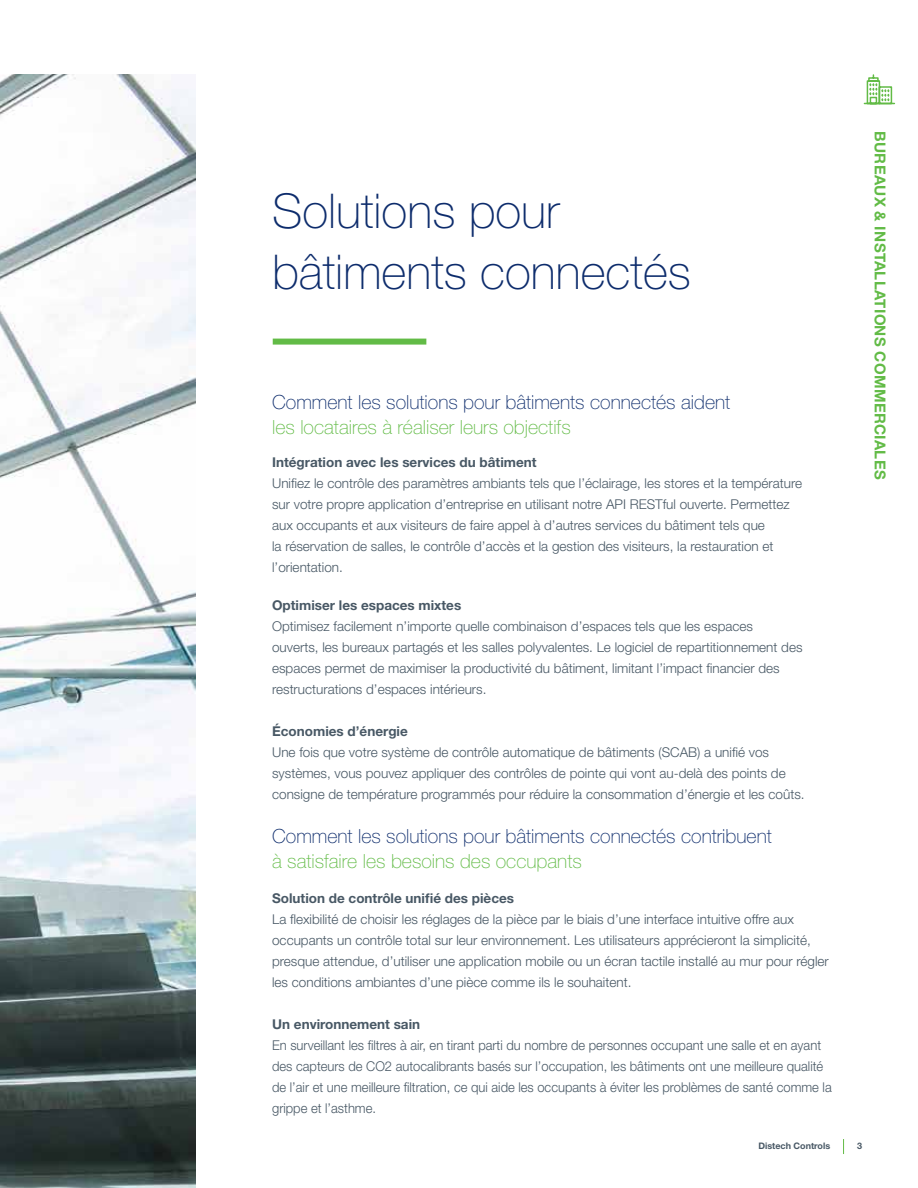
<style>
.page{position:relative;width:918px;height:1188px;background:#fff}
.page>*{position:absolute;margin:0;border:0;box-sizing:border-box;transform-origin:0 0}
.t1{font:100 48px/61.5px "Helvetica Neue LT Std";color:#0d2c6c}
.t2{font:100 19.5px "Helvetica Neue LT Std";color:#0d2c6c}
.t3{font:100 19.5px "Helvetica Neue LT Std";color:#62bb46}
.t4{font:700 15px "Helvetica Neue LT Std";letter-spacing:.02em;color:#62bb46}
.t5{font:300 13.5px/21px "Helvetica Neue LT Std";color:#485865}
.t6{font:300 13.5px/21px "Helvetica Neue LT Std";color:#485865;scale:.96 1}
.t7{font:700 13.5px "Helvetica Neue LT Std";color:#485865}
.t8{font:700 9px "Helvetica Neue LT Std";color:#485865}
</style>
<div class="page">
<svg style="left:843px;top:1139px;width:1px;height:15px"></svg>
<img style="left:0;top:74px;width:195px;height:1114px">
<div style="left:273px;top:339px;width:153px;height:6px;background:#62bb46"></div>
<svg style="left:863px;top:74px;width:32px;height:31px"></svg>
<h1 class="t1" style="left:272px;top:180px;width:420px">Solutions pour bâtiments connectés</h1>
<h2 class="t2" style="left:272px;top:391px;width:460px">Comment les solutions pour bâtiments connectés aident</h2>
<h2 class="t3" style="left:272px;top:416px;width:300px">les locataires à réaliser leurs objectifs</h2>
<p class="t7" style="left:272px;top:454px;width:266px">Intégration avec les services du bâtiment</p>
<p class="t5" style="left:272px;top:472px;width:531px">Unifiez le contrôle des paramètres ambiants tels que l’éclairage, les stores et la température sur votre propre application d’entreprise en utilisant notre API RESTful ouverte. Permettez aux occupants et aux visiteurs de faire appel à d’autres services du bâtiment tels que<br>la réservation de salles, le contrôle d’accès et la gestion des visiteurs, la restauration et l’orientation.</p>
<p class="t7" style="left:272px;top:597px;width:191px">Optimiser les espaces mixtes</p>
<p class="t5" style="left:272px;top:616px;width:532px">Optimisez facilement n’importe quelle combinaison d’espaces tels que les espaces ouverts, les bureaux partagés et les salles polyvalentes. Le logiciel de repartitionnement des espaces permet de maximiser la productivité du bâtiment, limitant l’impact financier des restructurations d’espaces intérieurs.</p>
<p class="t7" style="left:272px;top:723px;width:137px">Économies d’énergie</p>
<p class="t5" style="left:272px;top:742px;width:534px">Une fois que votre système de contrôle automatique de bâtiments (SCAB) a unifié vos systèmes, vous pouvez appliquer des contrôles de pointe qui vont au-delà des points de consigne de température programmés pour réduire la consommation d’énergie et les coûts.</p>
<h2 class="t2" style="left:272px;top:825px;width:501px">Comment les solutions pour bâtiments connectés contribuent</h2>
<h2 class="t3" style="left:272px;top:850px;width:311px">à satisfaire les besoins des occupants</h2>
<p class="t7" style="left:272px;top:890px;width:243px">Solution de contrôle unifié des pièces</p>
<p class="t5" style="left:272px;top:908px;width:558px">La flexibilité de choisir les réglages de la pièce par le biais d’une interface intuitive offre aux occupants un contrôle total sur leur environnement. Les utilisateurs apprécieront la simplicité, presque attendue, d’utiliser une application mobile ou un écran tactile installé au mur pour régler les conditions ambiantes d’une pièce comme ils le souhaitent.</p>
<p class="t7" style="left:272px;top:1016px;width:150px">Un environnement sain</p>
<p class="t6" style="left:272px;top:1034px;width:584px">En surveillant les filtres à air, en tirant parti du nombre de personnes occupant une salle et en ayant des capteurs de CO2 autocalibrants basés sur l’occupation, les bâtiments ont une meilleure qualité de l’air et une meilleure filtration, ce qui aide les occupants à éviter les problèmes de santé comme la grippe et l’asthme.</p>
<p class="t8" style="left:758px;top:1141px;width:73px">Distech Controls</p>
<p class="t8" style="left:857px;top:1141px;width:7px">3</p>
<p class="t4" style="left:889px;top:131px;width:350px;rotate:90deg">BUREAUX &amp; INSTALLATIONS COMMERCIALES</p>
</div>
